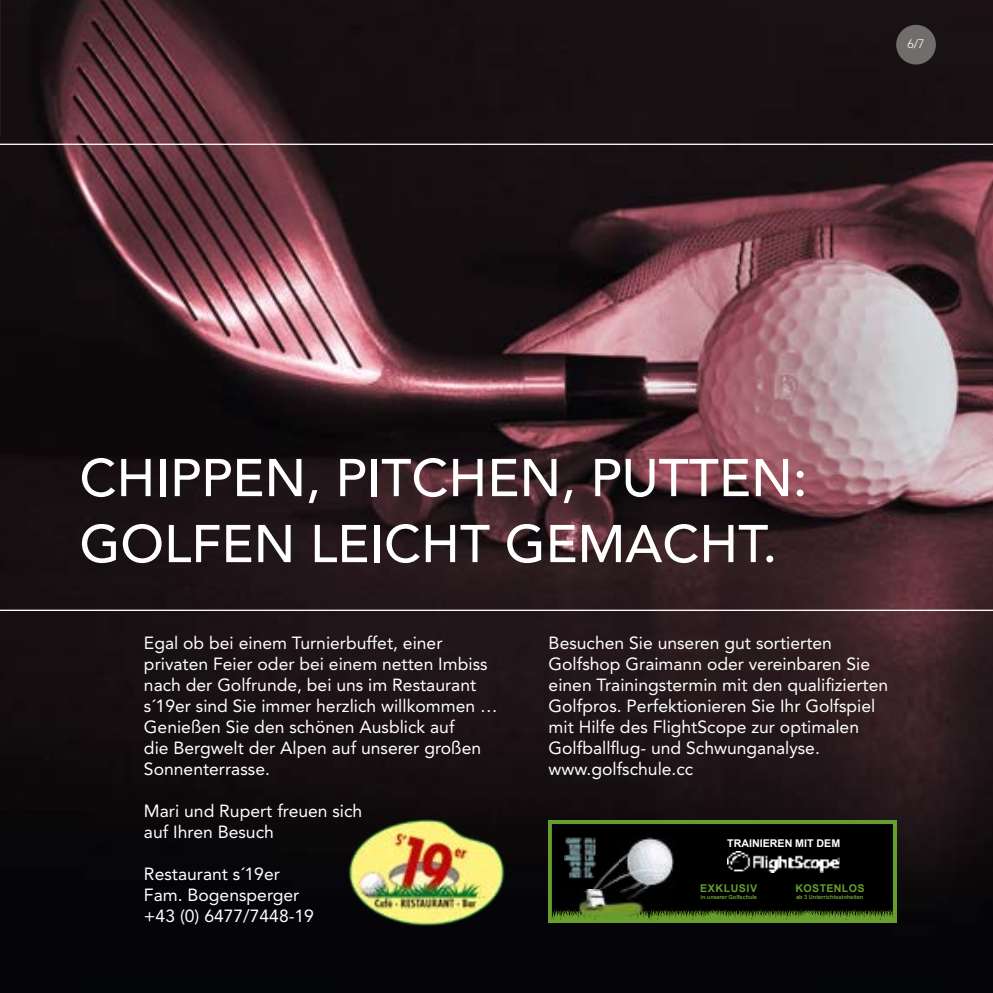
<style>
.page{position:relative;width:993px;height:993px;background:#fff}
.page>*{position:absolute;margin:0;border:0;box-sizing:border-box;transform-origin:0 0}
.t1{font:500 52.5px/66px "Avenir";color:#fff}
.t2{font:17.5px/21px "Avenir";color:#fff}
.t3{font:300 12.25px "Avenir";color:#fff}
.t4{font:700 10.67px "Arial";color:#fff}
.t5{font:700 10.67px "Arial";letter-spacing:.03em;color:#669e2e}
.t6{font:700 10.67px "Arial";letter-spacing:.05em;color:#669e2e}
.t7{font:700 5.77px "Arial";letter-spacing:-.01em;color:#669e2e}
</style>
<div class="page">
<img style="left:0;top:0;width:992px;height:992px">
<hr style="left:0;top:609px;width:992px;height:1px;background:#fff">
<hr style="left:0;top:144px;width:992px;height:1px;background:#fff">
<div style="left:895px;top:25px;width:40px;height:39px;background:#6f6e6b;border-radius:50%"></div>
<img style="left:0;top:0;width:1px;height:134px">
<svg style="left:548px;top:820px;width:347px;height:102px;background:#232c1b"></svg>
<img style="left:343px;top:813px;width:166px;height:117px">
<p class="t3" style="left:907px;top:37px;width:19px">6/7</p>
<h1 class="t1" style="left:79px;top:446px;width:729px">CHIPPEN, PITCHEN, PUTTEN:<br>GOLFEN LEICHT GEMACHT.</h1>
<p class="t2" style="left:144px;top:632px;width:355px">Egal ob bei einem Turnierbuffet, einer privaten Feier oder bei einem netten Imbiss nach der Golfrunde, bei uns im Restaurant s´19er sind Sie immer herzlich willkommen … Genießen Sie den schönen Ausblick auf<br>die Bergwelt der Alpen auf unserer großen Sonnenterrasse.</p>
<p class="t2" style="left:144px;top:800px;width:220px">Mari und Rupert freuen sich auf Ihren Besuch</p>
<p class="t2" style="left:144px;top:863px;width:171px">Restaurant s´19er<br>Fam. Bogensperger +43 (0) 6477/7448-19</p>
<p class="t2" style="left:548px;top:632px;width:341px">Besuchen Sie unseren gut sortierten Golfshop Graimann oder vereinbaren Sie einen Trainingstermin mit den qualifizierten Golfpros. Perfektionieren Sie Ihr Golfspiel mit Hilfe des FlightScope zur optimalen Golfballflug- und Schwunganalyse. www.golfschule.cc</p>
<p class="t4" style="left:727px;top:835px;width:114px">TRAINIEREN MIT DEM</p>
<p class="t6" style="left:700px;top:880px;width:58px">EXKLUSIV</p>
<p class="t5" style="left:795px;top:880px;width:70px">KOSTENLOS</p>
<p class="t7" style="left:700px;top:892px;width:58px">in unserer Golfschule</p>
<p class="t7" style="left:795px;top:892px;width:69px">ab 3 Unterrichtseinheiten</p>
</div>
